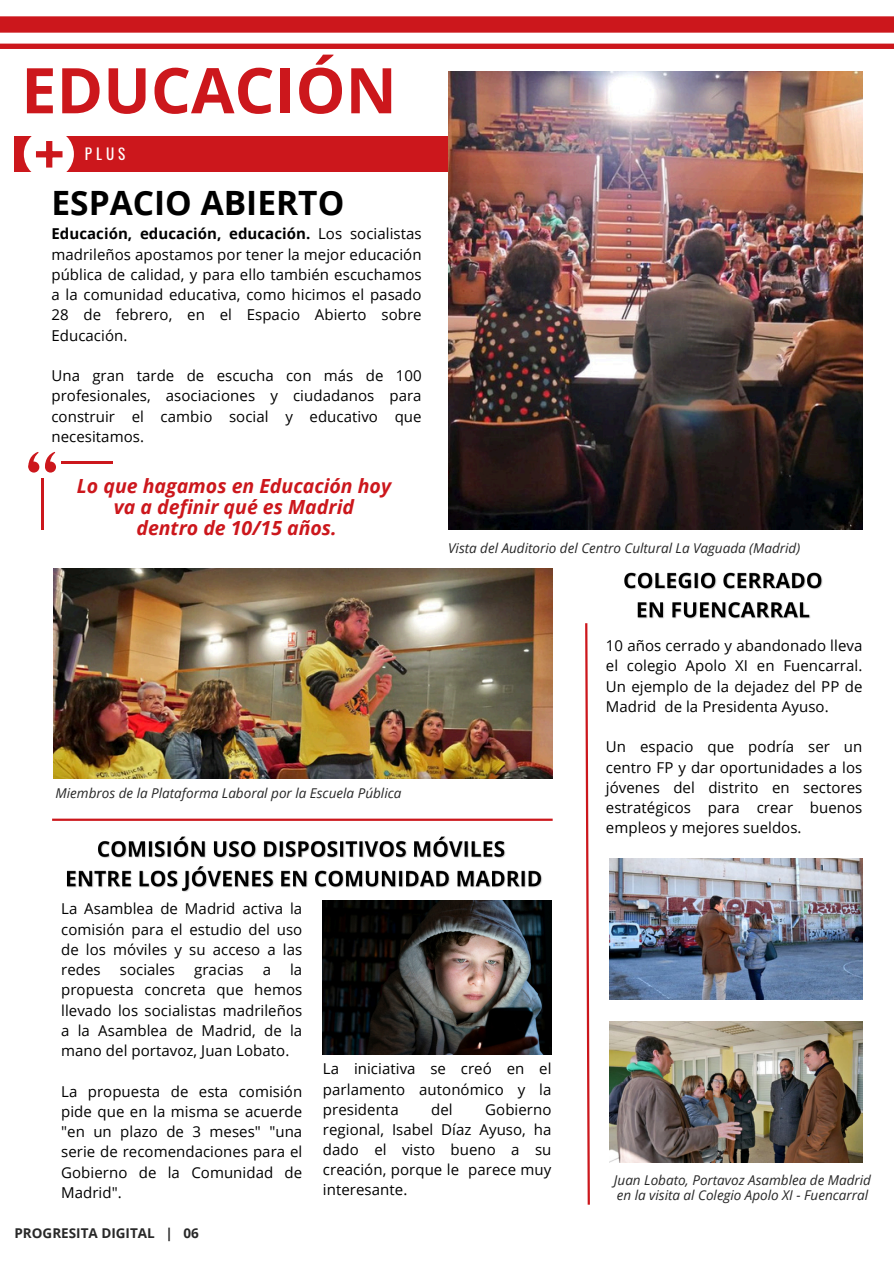
<style>
.page{position:relative;width:894px;height:1264px;background:#fff}
.page>*{position:absolute;margin:0;border:0;box-sizing:border-box;transform-origin:0 0}
.t1{font:700 63px "Open Sans";color:#cc171c}
.t2{font:700 33.45px "Open Sans";color:#000}
.t3{font:italic 700 19.5px/21.3px "Open Sans";color:#cc171c;text-align:center}
.t4{font:15.15px "Oswald";color:#fff}
.t5{font:15px/20.2px "Open Sans";letter-spacing:.005em;color:#000;text-align:justify}
.t6{font:italic 13.5px/14.7px "Open Sans";color:#282828}
.t7{font:700 13.5px "Open Sans";color:#282828}
.s1{font-weight:700}
</style>
<div class="page">
<svg style="left:0;top:16px;width:893px;height:33px"></svg>
<div style="left:14px;top:136px;width:644px;height:35px;background:#cc171c"></div>
<img style="left:448px;top:71px;width:414px;height:458px">
<svg style="left:585px;top:623px;width:5px;height:582px"></svg>
<hr style="left:52px;top:818px;width:500px;height:2px;background:#cc171c">
<img style="left:53px;top:568px;width:499px;height:210px">
<img style="left:323px;top:900px;width:228px;height:154px">
<img style="left:609px;top:1021px;width:253px;height:141px">
<div style="left:28px;top:461px;width:11px;height:11px;background:#cc171c;border-radius:50%"></div>
<svg style="left:28px;top:451px;width:27px;height:20px"></svg>
<hr style="left:41px;top:478px;width:2px;height:51px;background:#cc171c">
<hr style="left:62px;top:461px;width:51px;height:3px;background:#cc171c">
<img style="left:609px;top:858px;width:253px;height:141px">
<img style="left:624px;top:572px;width:199px;height:47px">
<img style="left:67px;top:836px;width:475px;height:56px">
<div style="left:24px;top:129px;width:50px;height:50px;background:#fff;border-radius:50%"></div>
<svg style="left:36px;top:141px;width:26px;height:26px"></svg>
<p class="t1" style="left:21px;top:46px;width:377px">EDUCACIÓN</p>
<p class="t4" style="left:85px;top:142px;width:42px">PLUS</p>
<p class="t2" style="left:51px;top:179px;width:294px">ESPACIO ABIERTO</p>
<h5 class="t5" style="left:51px;top:223px;width:371px"><span class="s1">Educación, educación, educación.</span> Los socialistas madrileños apostamos por tener la mejor educación pública de calidad, y para ello también escuchamos a la comunidad educativa, como hicimos el pasado 28 de febrero, en el Espacio Abierto sobre Educación.</h5>
<h2 class="t5" style="left:51px;top:365px;width:371px">Una gran tarde de escucha con más de 100 profesionales, asociaciones y ciudadanos para construir el cambio social y educativo que necesitamos.</h2>
<p class="t3" style="left:77px;top:474px;width:316px">Lo que hagamos en Educación hoy va a definir qué es Madrid<br>dentro de 10/15 años.</p>
<p class="t6" style="left:56px;top:785px;width:347px">Miembros de la Plataforma Laboral por la Escuela Pública</p>
<h6 class="t6" style="left:448px;top:540px;width:353px">Vista del Auditorio del Centro Cultural La Vaguada (Madrid)</h6>
<h6 class="t5" style="left:605px;top:635px;width:258px">10 años cerrado y abandonado lleva el colegio Apolo XI en Fuencarral.<br>Un ejemplo de la dejadez del PP de Madrid de la Presidenta Ayuso.</h6>
<h6 class="t5" style="left:605px;top:736px;width:258px">Un espacio que podría ser un centro FP y dar oportunidades a los jóvenes del distrito en sectores estratégicos para crear buenos empleos y mejores sueldos.</h6>
<p class="t5" style="left:61px;top:898px;width:242px">La Asamblea de Madrid activa la comisión para el estudio del uso de los móviles y su acceso a las redes</p>
<p class="t5" style="left:61px;top:959px;width:242px;text-indent:229px">la propuesta concreta que hemos llevado los socialistas madrileños a la Asamblea de Madrid, de la mano del portavoz, Juan Lobato.</p>
<h4 class="t5" style="left:61px;top:1080px;width:242px">La propuesta de esta comisión pide que en la misma se acuerde "en un plazo de 3 meses" "una serie de recomendaciones para el Gobierno de la Comunidad de Madrid".</h4>
<p class="t5" style="left:120px;top:959px;width:57px">sociales</p>
<p class="t5" style="left:194px;top:959px;width:51px">gracias</p>
<p class="t5" style="left:263px;top:959px;width:10px">a</p>
<h1 class="t7" style="left:14px;top:1223px;width:186px">PROGRESITA DIGITAL | 06</h1>
<p class="t5" style="left:323px;top:1058px;width:230px">La iniciativa se creó en el parlamento autonómico y la presidenta</p>
<p class="t5" style="left:323px;top:1098px;width:230px;text-indent:162px">Gobierno regional, Isabel Díaz Ayuso, ha dado el visto bueno a su creación, porque le parece muy interesante.</p>
<p class="t5" style="left:431px;top:1098px;width:23px">del</p>
<h6 class="t6" style="left:613px;top:1172px;width:258px">Juan Lobato, Portavoz Asamblea de Madrid en la visita al Colegio Apolo XI - Fuencarral</h6>
</div>
